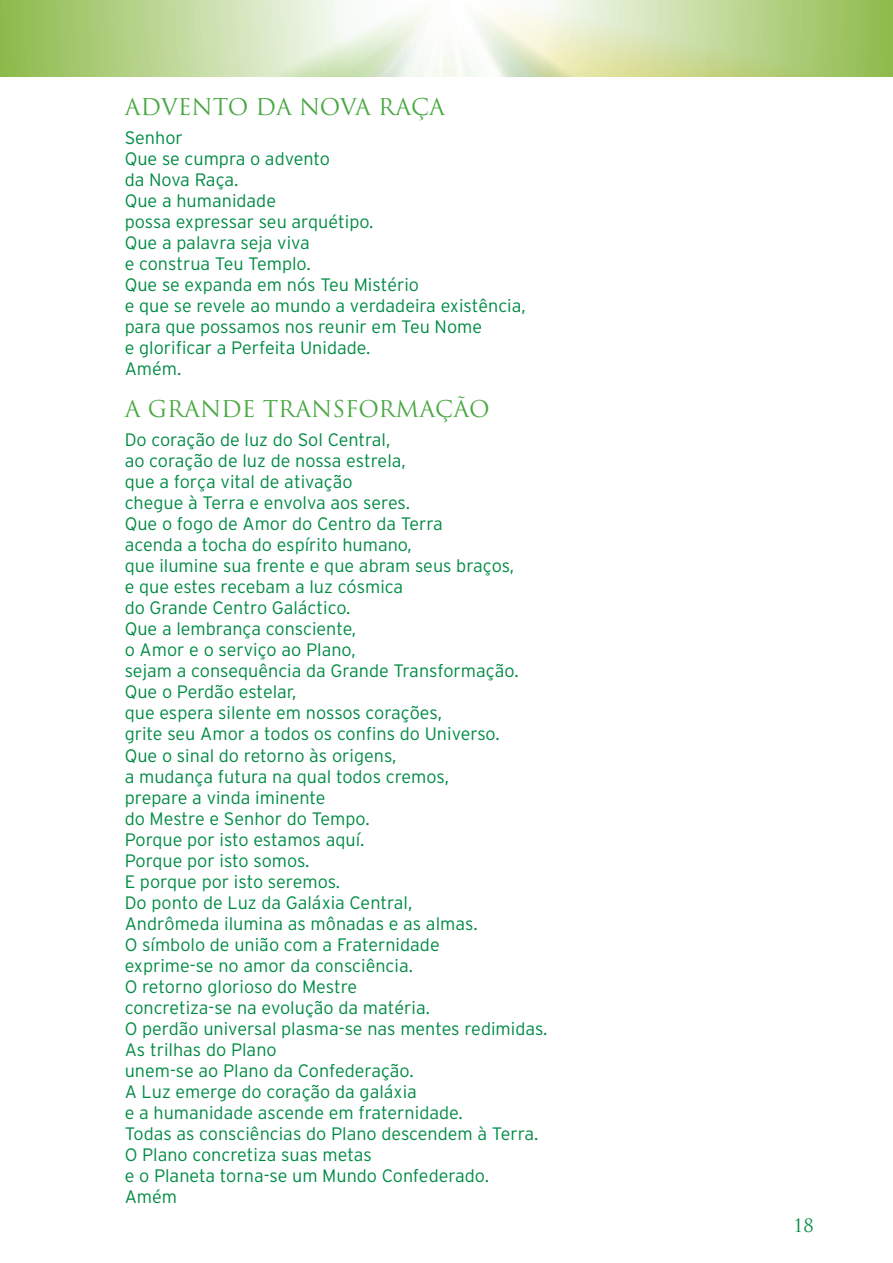
<style>
.page{position:relative;width:893px;height:1263px;background:#fff}
.page>*{position:absolute;margin:0;border:0;box-sizing:border-box;transform-origin:0 0}
.t1{font:22.5px "Trajan Pro";color:#48a841}
.t2{font:300 18px/21px "Interstate";color:#008b44}
.t3{font:18px "Trajan Pro";color:#008b44}
</style>
<div class="page">
<svg style="left:0;top:0;width:893px;height:77px;background:#cbdeaa"></svg>
<p class="t1" style="left:125px;top:92px;width:322px">ADVENTO DA NOVA RAÇA</p>
<p class="t2" style="left:125px;top:127px;width:403px">Senhor<br>Que se cumpra o advento<br>da Nova Raça.<br>Que a humanidade<br>possa expressar seu arquétipo.<br>Que a palavra seja viva<br>e construa Teu Templo.<br>Que se expanda em nós Teu Mistério<br>e que se revele ao mundo a verdadeira existência, para que possamos nos reunir em Teu Nome<br>e glorificar a Perfeita Unidade.<br>Amém.</p>
<p class="t1" style="left:125px;top:395px;width:367px">A GRANDE TRANSFORMAÇÃO</p>
<p class="t2" style="left:125px;top:429px;width:424px">Do coração de luz do Sol Central,<br>ao coração de luz de nossa estrela,<br>que a força vital de ativação<br>chegue à Terra e envolva aos seres.<br>Que o fogo de Amor do Centro da Terra<br>acenda a tocha do espírito humano,<br>que ilumine sua frente e que abram seus braços,<br>e que estes recebam a luz cósmica<br>do Grande Centro Galáctico.<br>Que a lembrança consciente,<br>o Amor e o serviço ao Plano,<br>sejam a consequência da Grande Transformação.<br>Que o Perdão estelar,<br>que espera silente em nossos corações,<br>grite seu Amor a todos os confins do Universo.<br>Que o sinal do retorno às origens,<br>a mudança futura na qual todos cremos,<br>prepare a vinda iminente<br>do Mestre e Senhor do Tempo.<br>Porque por isto estamos aquí.<br>Porque por isto somos.<br>E porque por isto seremos.<br>Do ponto de Luz da Galáxia Central,<br>Andrômeda ilumina as mônadas e as almas.<br>O símbolo de união com a Fraternidade<br>exprime-se no amor da consciência.<br>O retorno glorioso do Mestre<br>concretiza-se na evolução da matéria.<br>O perdão universal plasma-se nas mentes redimidas.<br>As trilhas do Plano<br>unem-se ao Plano da Confederação.<br>A Luz emerge do coração da galáxia<br>e a humanidade ascende em fraternidade.<br>Todas as consciências do Plano descendem à Terra.<br>O Plano concretiza suas metas<br>e o Planeta torna-se um Mundo Confederado.<br>Amém</p>
<p class="t3" style="left:793px;top:1214px;width:22px">18</p>
</div>
